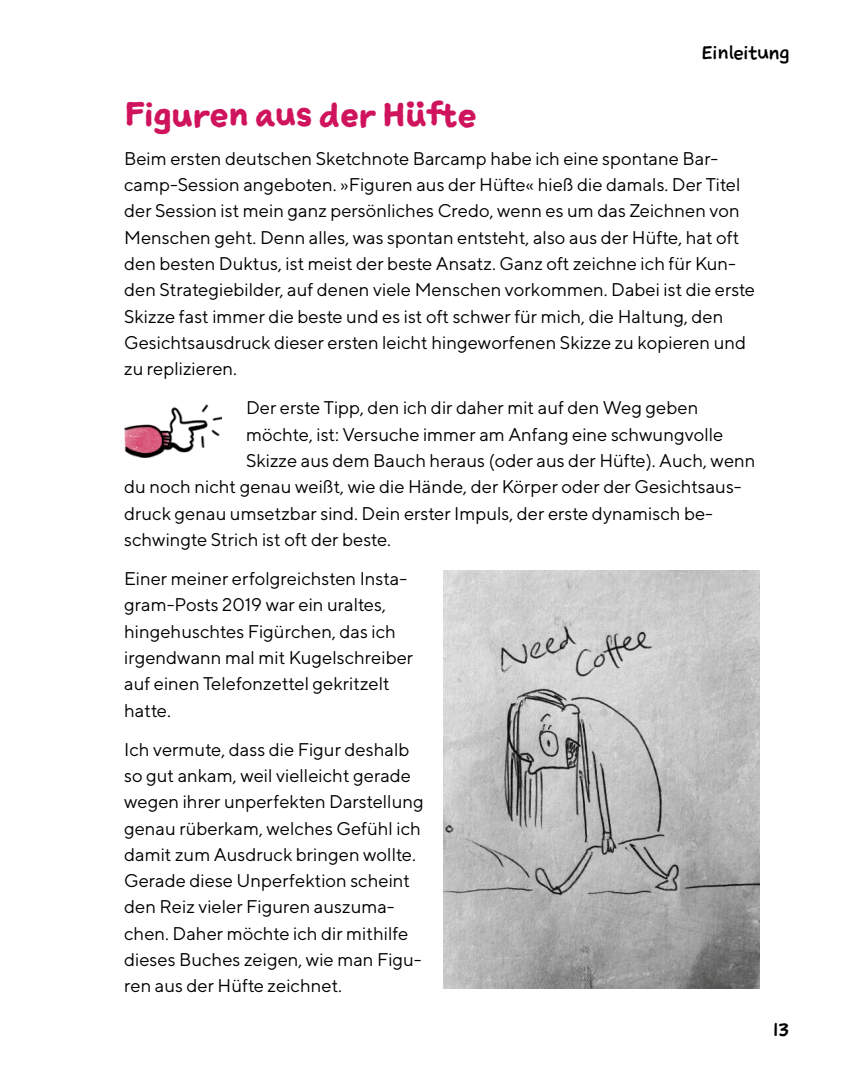
<style>
.page{position:relative;width:844px;height:1082px;background:#fff}
.page>*{position:absolute;margin:0;border:0;box-sizing:border-box;transform-origin:0 0}
.t1{font:700 31.5px "Sketchnote Text";color:#cf145d}
.t2{font:18.38px/26.2px "TT Norms";color:#000}
.t3{font:17.5px "Sketchnote Text";color:#000}
</style>
<div class="page">
<img style="left:124px;top:404px;width:97px;height:54px">
<img style="left:443px;top:570px;width:316px;height:418px">
<p class="t3" style="left:701px;top:40px;width:90px">Einleitung</p>
<h1 class="t1" style="left:124px;top:93px;width:354px">Figuren aus der Hüfte</h1>
<p class="t2" style="left:124px;top:145px;width:632px">Beim ersten deutschen Sketchnote Barcamp habe ich eine spontane Bar&shy;camp-Session angeboten. »Figuren aus der Hüfte« hieß die damals. Der Titel der Session ist mein ganz persönliches Credo, wenn es um das Zeichnen von Menschen geht. Denn alles, was spontan entsteht, also aus der Hüfte, hat oft den besten Duktus, ist meist der beste Ansatz. Ganz oft zeichne ich für Kun&shy;den Strategiebilder, auf denen viele Menschen vorkommen. Dabei ist die erste Skizze fast immer die beste und es ist oft schwer für mich, die Haltung, den Gesichtsausdruck dieser ersten leicht hingeworfenen Skizze zu kopieren und zu replizieren.</p>
<p class="t2" style="left:246px;top:394px;width:453px">Der erste Tipp, den ich dir daher mit auf den Weg geben</p>
<p class="t2" style="left:246px;top:421px;width:478px">möchte, ist: Versuche immer am Anfang eine schwungvolle</p>
<p class="t2" style="left:246px;top:447px;width:511px">Skizze aus dem Bauch heraus (oder aus der Hüfte). Auch, wenn</p>
<p class="t2" style="left:124px;top:473px;width:619px">du noch nicht genau weißt, wie die Hände, der Körper oder der Gesichtsaus-</p>
<p class="t2" style="left:124px;top:499px;width:590px">druck genau umsetzbar sind. Dein erster Impuls, der erste dynamisch be-</p>
<p class="t2" style="left:124px;top:526px;width:268px">schwingte Strich ist oft der beste.</p>
<p class="t2" style="left:124px;top:565px;width:290px">Einer meiner erfolgreichsten Insta&shy;gram-Posts 2019 war ein uraltes, hingehuschtes Figürchen, das ich irgendwann mal mit Kugelschreiber auf einen Telefonzettel gekritzelt hatte.</p>
<p class="t2" style="left:124px;top:736px;width:301px">Ich vermute, dass die Figur deshalb so gut ankam, weil vielleicht gerade wegen ihrer unperfekten Darstellung genau rüberkam, welches Gefühl ich damit zum Ausdruck bringen wollte.<br>Gerade diese Unperfektion scheint den Reiz vieler Figuren auszuma&shy;chen. Daher möchte ich dir mithilfe dieses Buches zeigen, wie man Figu&shy;ren aus der Hüfte zeichnet.</p>
<p class="t3" style="left:772px;top:1017px;width:18px">13</p>
</div>
